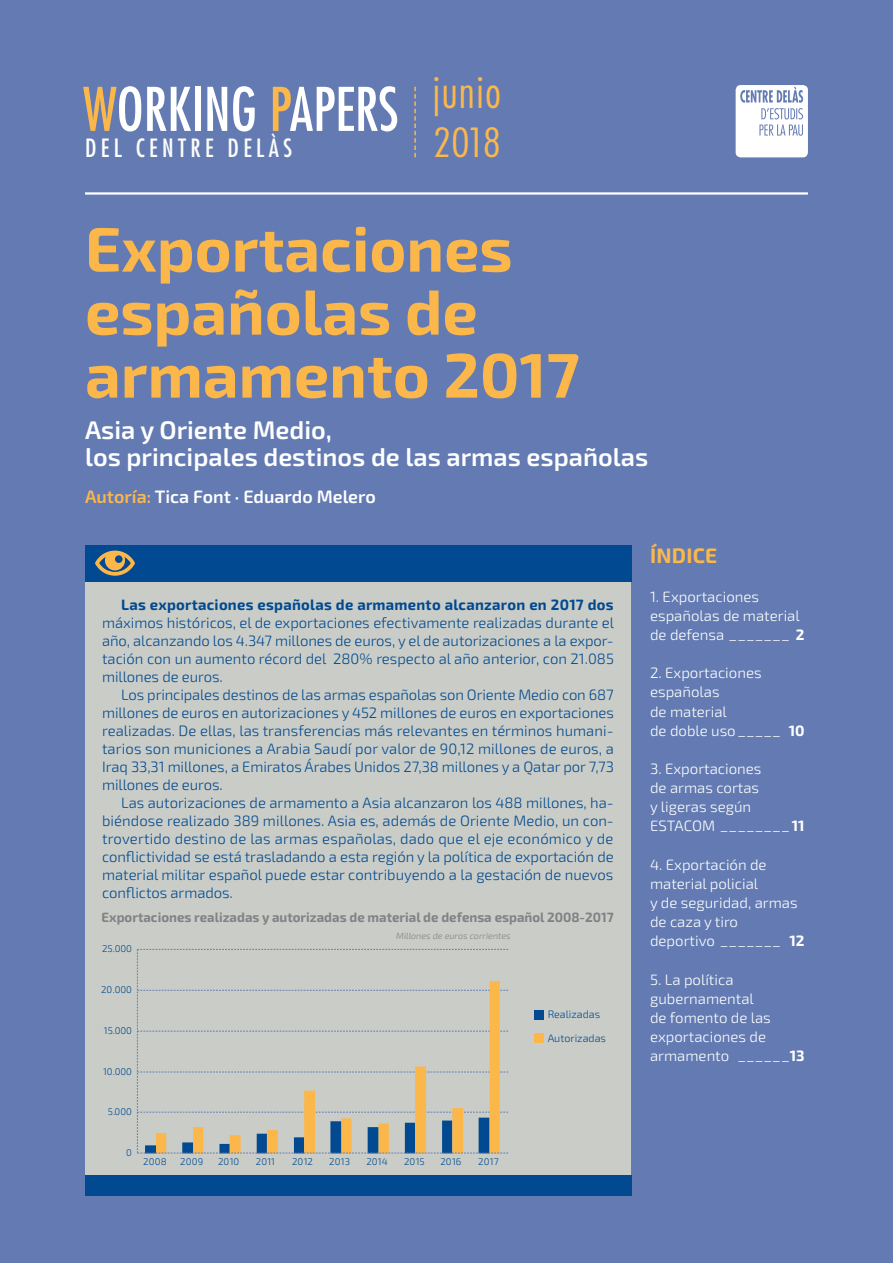
<style>
.page{position:relative;width:893px;height:1263px;background:#637bb2}
.page>*{position:absolute;margin:0;border:0;box-sizing:border-box;transform-origin:0 0}
.t1{font:700 63px/63px "Exo 2.0";color:#fcb74b}
.t2{font:condensed 58.5px "Futura";color:#fff}
.t3{font:300 condensed 43.5px "Futura";letter-spacing:.045em;color:#fcb74b}
.t4{font:300 condensed 39.15px "Futura";color:#fcb74b;scale:1.11 1}
.t5{font:600 25.5px/27px "Exo 2.0";color:#fff}
.t6{font:condensed 24.6px "Futura";letter-spacing:.18em;color:#fcfcfa}
.t7{font:700 21px "Exo 2.0";letter-spacing:.01em;color:#fcb74b}
.t8{font:600 18px "Exo 2.0";color:#fff}
.t9{font:300 15px/18px "Exo 2.0";letter-spacing:-.005em;color:#014990;text-align:justify}
.t10{font:300 15px/19.2px "Exo 2.0";color:#fff}
.t11{font:700 15px "Exo 2.0";letter-spacing:.015em;color:#014990}
.t12{font:700 13.5px "Exo 2.0";color:#808285}
.t13{font:300 10.8px "Exo 2.0";color:#014990}
.t14{font:300 9.75px "Exo 2.0";color:#014990}
.t15{font:italic 300 9px "Exo 2.0";color:#808285}
.s1{color:#fcb74b}
.s2{color:#fff}
.s3{font-weight:700}
</style>
<div class="page">
<div style="left:85px;top:545px;width:546px;height:630px;background:#cacdc7"></div>
<svg style="left:736px;top:85px;width:72px;height:72px;background:#e7ebf3"></svg>
<div style="left:85px;top:545px;width:546px;height:36px;background:#014990"></div>
<div style="left:85px;top:1175px;width:546px;height:20px;background:#014990"></div>
<svg style="left:95px;top:551px;width:40px;height:25px"></svg>
<svg style="left:414px;top:87px;width:2px;height:70px"></svg>
<hr style="left:85px;top:192px;width:723px;height:3px;background:#fff">
<svg style="left:137px;top:949px;width:371px;height:205px"></svg>
<div style="left:534px;top:1010px;width:9px;height:9px;background:#014990"></div>
<div style="left:534px;top:1033px;width:10px;height:10px;background:#fcb74b"></div>
<h2 class="t2" style="left:83px;top:74px;width:317px"><span class="s1">W</span>ORKING <span class="s1">P</span>APERS</h2>
<h3 class="t6" style="left:85px;top:133px;width:208px"><span class="s2">DEL</span> CENTRE DELÀS</h3>
<h3 class="t3" style="left:433px;top:66px;width:69px">junio</h3>
<h3 class="t4" style="left:433px;top:120px;width:62px">2018</h3>
<h1 class="t1" style="left:85px;top:219px;width:496px">Exportaciones españolas de armamento 2017</h1>
<h3 class="t5" style="left:85px;top:417px;width:565px">Asia y Oriente Medio,<br>los principales destinos de las armas españolas</h3>
<p class="t8" style="left:85px;top:486px;width:292px"><span class="s1">Autoría:</span> Tica Font · Eduardo Melero</p>
<p class="t11" style="left:121px;top:596px;width:494px">Las exportaciones españolas de armamento alcanzaron en 2017 dos</p>
<p class="t9" style="left:102px;top:614px;width:514px">máximos históricos, el de exportaciones efectivamente realizadas durante el año, alcanzando los 4.347 millones de euros, y el de autorizaciones a la expor&shy;tación con un aumento récord del 280% respecto al año anterior, con 21.085 millones de euros.</p>
<p class="t9" style="left:102px;top:686px;width:513px;text-indent:19px">Los principales destinos de las armas españolas son Oriente Medio con 687 millones de euros en autorizaciones y 452 millones de euros en exportaciones realizadas. De ellas, las transferencias más relevantes en términos humani&shy;tarios son municiones a Arabia Saudí por valor de 90,12 millones de euros, a Iraq 33,31 millones, a Emiratos Árabes Unidos 27,38 millones y a Qatar por 7,73 millones de euros.</p>
<p class="t9" style="left:102px;top:794px;width:513px;text-indent:19px">Las autorizaciones de armamento a Asia alcanzaron los 488 millones, ha&shy;biéndose realizado 389 millones. Asia es, además de Oriente Medio, un con&shy;trovertido destino de las armas españolas, dado que el eje económico y de conflictividad se está trasladando a esta región y la política de exportación de material militar español puede estar contribuyendo a la gestación de nuevos conflictos armados.</p>
<p class="t12" style="left:102px;top:909px;width:514px">Exportaciones realizadas y autorizadas de material de defensa español 2008-2017</p>
<p class="t15" style="left:396px;top:930px;width:116px">Millones de euros corrientes</p>
<p class="t14" style="left:102px;top:943px;width:31px">25.000</p>
<p class="t14" style="left:101px;top:984px;width:32px">20.000</p>
<p class="t14" style="left:104px;top:1025px;width:30px">15.000</p>
<p class="t14" style="left:103px;top:1065px;width:30px">10.000</p>
<p class="t14" style="left:108px;top:1106px;width:26px">5.000</p>
<p class="t14" style="left:126px;top:1147px;width:7px">0</p>
<p class="t14" style="left:143px;top:1156px;width:25px">2008</p>
<p class="t14" style="left:180px;top:1156px;width:24px">2009</p>
<p class="t14" style="left:218px;top:1156px;width:23px">2010</p>
<p class="t14" style="left:256px;top:1156px;width:21px">2011</p>
<p class="t14" style="left:292px;top:1156px;width:22px">2012</p>
<p class="t14" style="left:329px;top:1156px;width:22px">2013</p>
<p class="t14" style="left:366px;top:1156px;width:23px">2014</p>
<p class="t14" style="left:404px;top:1156px;width:22px">2015</p>
<p class="t14" style="left:440px;top:1156px;width:22px">2016</p>
<p class="t14" style="left:478px;top:1156px;width:22px">2017</p>
<p class="t13" style="left:548px;top:1007px;width:54px">Realizadas</p>
<p class="t13" style="left:548px;top:1032px;width:60px">Autorizadas</p>
<h3 class="t7" style="left:650px;top:543px;width:66px">Índice</h3>
<p class="t10" style="left:650px;top:587px;width:156px">1. Exportaciones españolas de material de defensa _______ <span class="s3">2</span></p>
<p class="t10" style="left:650px;top:664px;width:156px">2. Exportaciones españolas<br>de material<br>de doble uso_____ <span class="s3">10</span></p>
<p class="t10" style="left:650px;top:759px;width:156px">3. Exportaciones<br>de armas cortas<br>y ligeras según<br>ESTACOM ________<span class="s3">11</span></p>
<p class="t10" style="left:650px;top:855px;width:156px">4. Exportación de material policial<br>y de seguridad, armas de caza y tiro deportivo _______ <span class="s3">12</span></p>
<p class="t10" style="left:650px;top:970px;width:156px">5. La política gubernamental<br>de fomento de las exportaciones de armamento ______<span class="s3">13</span></p>
</div>
